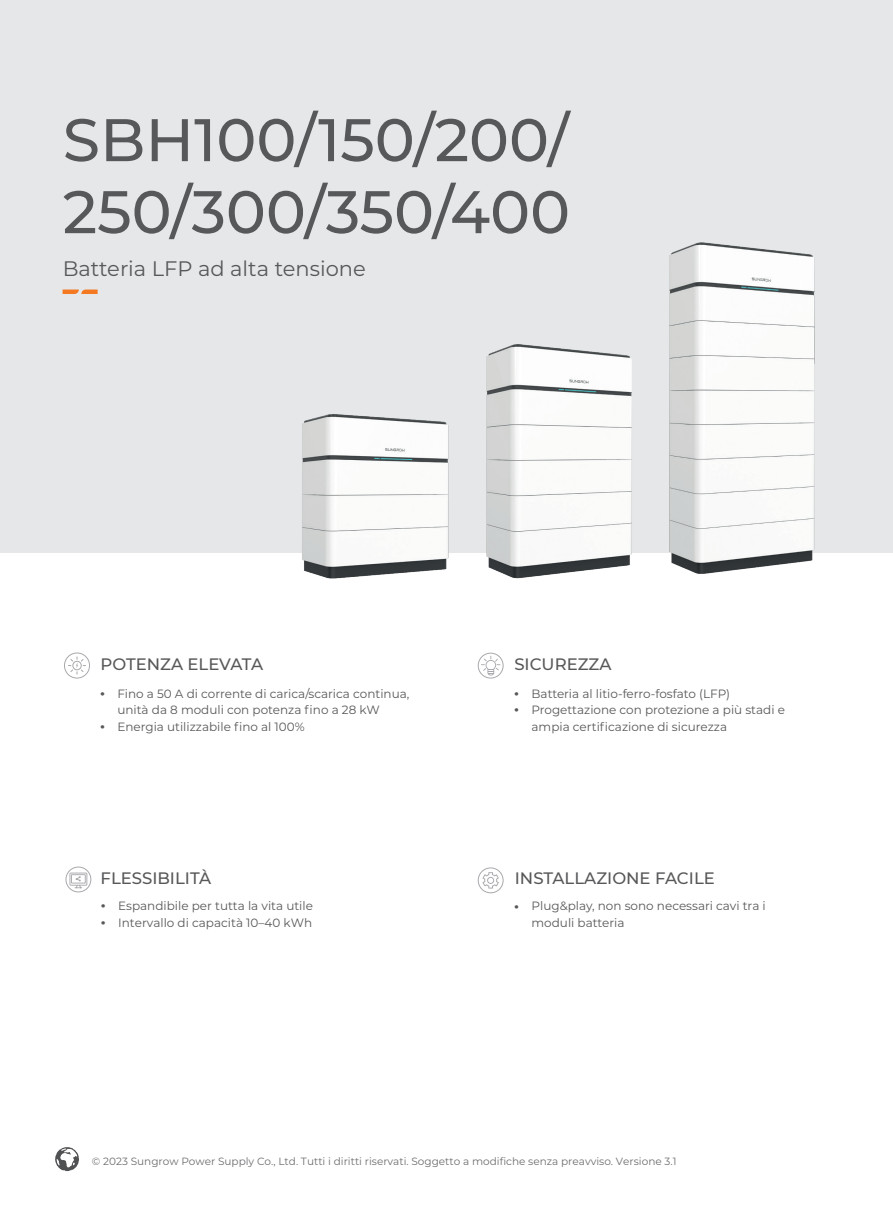
<style>
.page{position:relative;width:893px;height:1212px;background:#fff}
.page>*{position:absolute;margin:0;border:0;box-sizing:border-box;transform-origin:0 0}
.t1{font:500 60px/72px "Montserrat";color:#57585a}
.t2{font:21px "Montserrat";color:#57585a}
.t3{font:500 16.5px "Montserrat";color:#57585a}
.t4{font:12px/16.5px "Montserrat";color:#57585a}
.t5{font:10.5px "Montserrat";color:#6c6d70}
.s1{font-family:"Arial";font-weight:700}
</style>
<div class="page">
<img style="left:55px;top:1147px;width:24px;height:25px">
<div style="left:0;top:0;width:893px;height:553px;background:#e6e7e9"></div>
<svg style="left:68px;top:656px;width:18px;height:19px"></svg>
<div style="left:64px;top:652px;width:26px;height:26px;border:1px solid #a8a9ad;border-radius:50%"></div>
<div style="left:478px;top:653px;width:25px;height:25px;border:1px solid #a8a9ad;border-radius:50%"></div>
<svg style="left:481px;top:656px;width:19px;height:19px"></svg>
<div style="left:478px;top:867px;width:25px;height:26px;border:1px solid #a8a9ad;border-radius:50%"></div>
<svg style="left:482px;top:872px;width:17px;height:16px"></svg>
<div style="left:66px;top:867px;width:25px;height:25px;border:1px solid #a8a9ad;border-radius:50%"></div>
<svg style="left:69px;top:872px;width:18px;height:16px"></svg>
<svg style="left:63px;top:289px;width:35px;height:5px"></svg>
<img style="left:669px;top:242px;width:146px;height:332px">
<img style="left:486px;top:344px;width:146px;height:235px">
<img style="left:302px;top:414px;width:147px;height:165px">
<h1 class="t1" style="left:63px;top:101px;width:509px">SBH100/150/200/<br>250/300/350/400</h1>
<h2 class="t2" style="left:63px;top:255px;width:305px">Batteria LFP ad alta tensione</h2>
<h3 class="t3" style="left:100px;top:653px;width:164px">POTENZA ELEVATA</h3>
<h3 class="t3" style="left:514px;top:653px;width:99px">SICUREZZA</h3>
<p class="t4" style="left:117px;top:685px;width:294px;text-indent:-17px"><span class="s1">•</span> Fino a 50 A di corrente di carica/scarica continua, unità da 8 moduli con potenza fino a 28 kW</p>
<p class="t4" style="left:100px;top:718px;width:206px"><span class="s1">•</span> Energia utilizzabile fino al 100%</p>
<p class="t4" style="left:514px;top:685px;width:217px"><span class="s1">•</span> Batteria al litio-ferro-fosfato (LFP)</p>
<p class="t4" style="left:531px;top:701px;width:255px;text-indent:-17px"><span class="s1">•</span> Progettazione con protezione a più stadi e ampia certificazione di sicurezza</p>
<h3 class="t3" style="left:101px;top:867px;width:112px">FLESSIBILITÀ</h3>
<h3 class="t3" style="left:515px;top:867px;width:201px">INSTALLAZIONE FACILE</h3>
<p class="t4" style="left:101px;top:897px;width:213px"><span class="s1">•</span> Espandibile per tutta la vita utile</p>
<p class="t4" style="left:101px;top:914px;width:212px"><span class="s1">•</span> Intervallo di capacità 10–40 kWh</p>
<p class="t4" style="left:531px;top:897px;width:236px;text-indent:-17px"><span class="s1">•</span> Plug&amp;play, non sono necessari cavi tra i moduli batteria</p>
<p class="t5" style="left:92px;top:1153px;width:586px">© 2023 Sungrow Power Supply Co., Ltd. Tutti i diritti riservati. Soggetto a modifiche senza preavviso. Versione 3.1</p>
</div>
